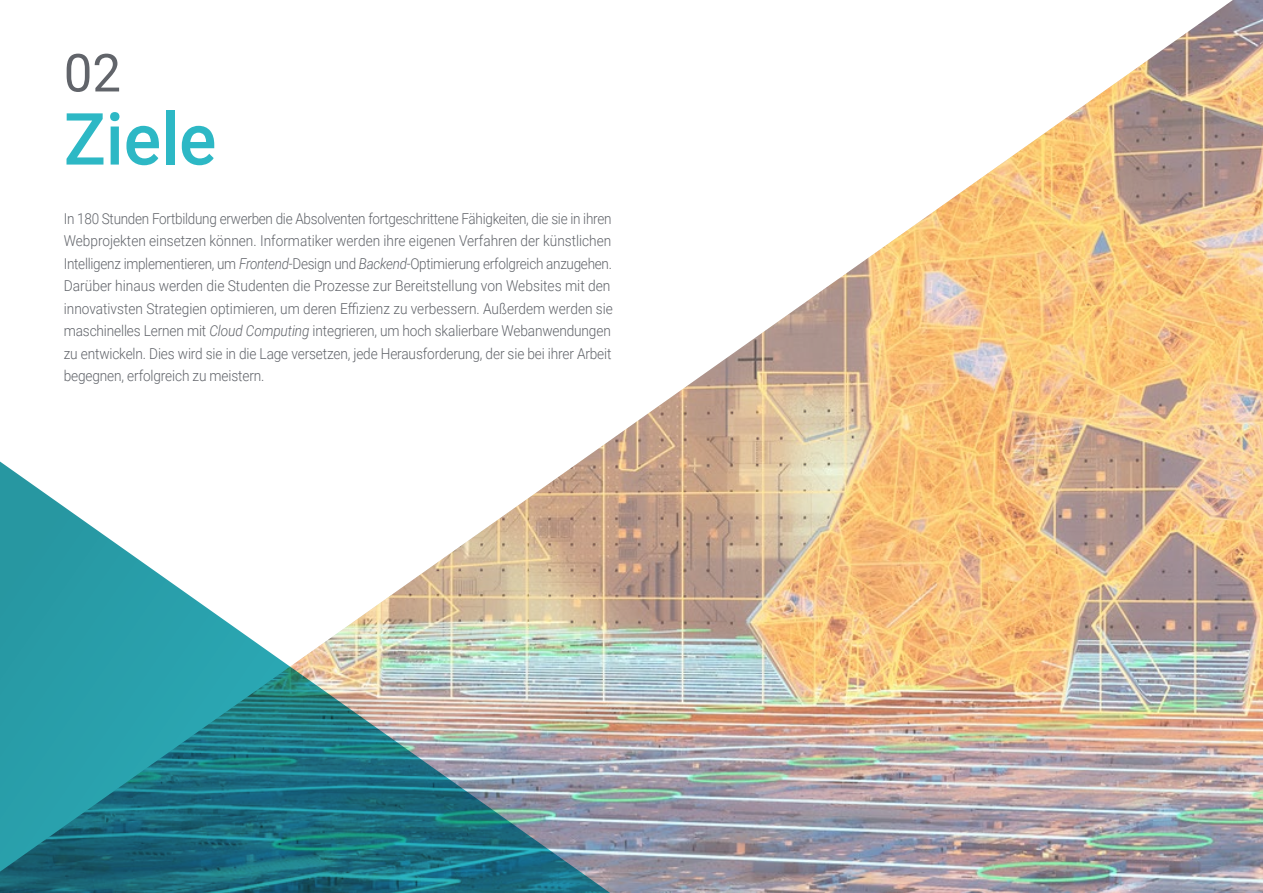
<style>
.page{position:relative;width:1263px;height:893px;background:#fff}
.page>*{position:absolute;margin:0;border:0;box-sizing:border-box;transform-origin:0 0}
.t1{font:500 72px "Roboto";color:#2db8c5}
.t2{font:52.5px "Roboto";color:#61646a}
.t3{font:300 15px/22.5px "Roboto";letter-spacing:-.01em;color:#61646a;scale:.9 1}
.s1{font-style:italic}
</style>
<div class="page">
<img style="left:602px;top:0;width:661px;height:893px">
<img style="left:0;top:446px;width:640px;height:447px">
<h2 class="t2" style="left:64px;top:36px;width:59px">02</h2>
<h1 class="t1" style="left:64px;top:89px;width:154px">Ziele</h1>
<p class="t3" style="left:64px;top:207px;width:612px">In 180 Stunden Fortbildung erwerben die Absolventen fortgeschrittene Fähigkeiten, die sie in ihren Webprojekten einsetzen können. Informatiker werden ihre eigenen Verfahren der künstlichen Intelligenz implementieren, um <span class="s1">Frontend</span>-Design und <span class="s1">Backend</span>-Optimierung erfolgreich anzugehen.<br>Darüber hinaus werden die Studenten die Prozesse zur Bereitstellung von Websites mit den innovativsten Strategien optimieren, um deren Effizienz zu verbessern. Außerdem werden sie maschinelles Lernen mit <span class="s1">Cloud Computing</span> integrieren, um hoch skalierbare Webanwendungen zu entwickeln. Dies wird sie in die Lage versetzen, jede Herausforderung, der sie bei ihrer Arbeit begegnen, erfolgreich zu meistern.</p>
</div>
